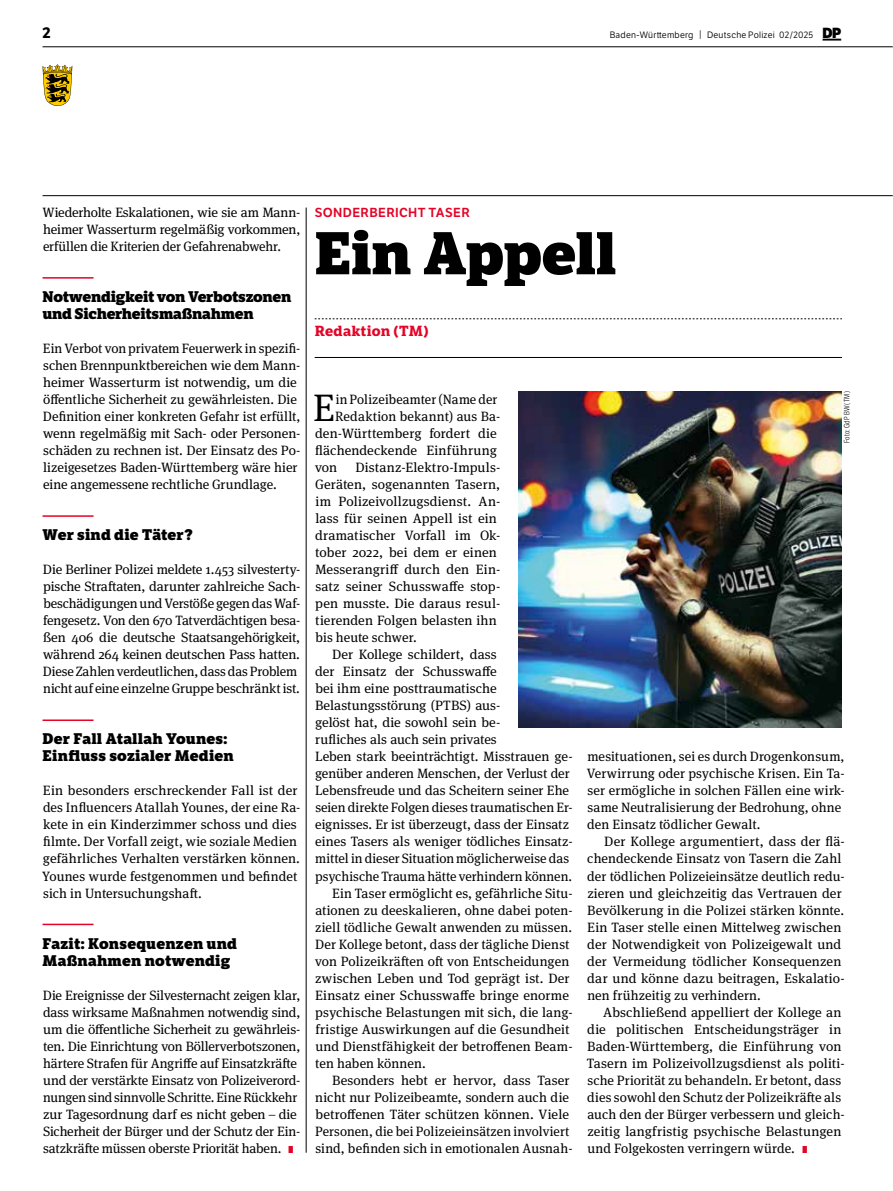
<style>
.page{position:relative;width:893px;height:1191px;background:#fff}
.page>*{position:absolute;margin:0;border:0;box-sizing:border-box;transform-origin:0 0}
.t1{font:800 58.5px "LFT Etica Sheriff";letter-spacing:-.01em;color:#000}
.t2{font:38.25px "Meta Serif Pro";color:#000}
.t3{font:800 15px/17px "LFT Etica Sheriff";letter-spacing:.005em;color:#000}
.t4{font:800 15px/17px "LFT Etica Sheriff";letter-spacing:-.02em;color:#000}
.t5{font:700 15px "LFT Etica";color:#000}
.t6{font:700 14.25px "LFT Etica Sheriff";letter-spacing:.015em;color:#e40428}
.t7{font:13.5px/17px "Meta Serif Pro";color:#000}
.t8{font:12.75px "LFT Etica SB";letter-spacing:.03em;color:#e40428}
.t9{font:9px "LFT Etica Bk";letter-spacing:.025em;color:#000}
.t10{font:300 7.5px "LFT Etica Condensed";letter-spacing:.02em;color:#000}
.s1{font-size:9.3px}
.s2{font-family:"LFT Etica XB";font-size:14.25px}
.s3{font-family:"LFT Etica XB";font-size:9.75px;color:#e40428}
</style>
<div class="page">
<hr style="left:43px;top:195px;width:850px;height:1px;background:#000">
<hr style="left:43px;top:47px;width:850px;height:1px;background:#000">
<svg style="left:822px;top:39px;width:19px;height:2px"></svg>
<svg style="left:43px;top:64px;width:29px;height:42px"></svg>
<hr style="left:43px;top:277px;width:51px;height:2px;background:#e40428">
<hr style="left:43px;top:515px;width:51px;height:2px;background:#e40428">
<hr style="left:43px;top:719px;width:51px;height:2px;background:#e40428">
<hr style="left:43px;top:923px;width:51px;height:2px;background:#e40428">
<svg style="left:315px;top:318px;width:527px;height:1px"></svg>
<hr style="left:315px;top:357px;width:527px;height:1px;background:#000">
<hr style="left:306px;top:207px;width:1px;height:945px;background:#000">
<img style="left:519px;top:392px;width:323px;height:335px">
<p class="t5" style="left:43px;top:23px;width:10px">2</p>
<p class="t9" style="left:610px;top:29px;width:233px">Baden-Württemberg <span class="s1">|</span> Deutsche Polizei 02/2025 <span class="s2">DP</span></p>
<p class="t7" style="left:43px;top:203px;width:259px;text-align:justify">Wiederholte Eskalationen, wie sie am Mann&shy;heimer Wasserturm regelmäßig vorkommen, erfüllen die Kriterien der Gefahrenabwehr.</p>
<p class="t4" style="left:43px;top:288px;width:250px">Notwendigkeit von Verbotszonen und Sicherheitsmaßnahmen</p>
<p class="t7" style="left:43px;top:339px;width:259px">Ein Verbot von privatem Feuerwerk in spezifi&shy;schen Brennpunktbereichen wie dem Mann&shy;heimer Wasserturm ist notwendig, um die öffentliche Sicherheit zu gewährleisten. Die Definition einer konkreten Gefahr ist erfüllt, wenn regelmäßig mit Sach- oder Personen&shy;schäden zu rechnen ist. Der Einsatz des Po&shy;lizeigesetzes Baden-Württemberg wäre hier eine angemessene rechtliche Grundlage.</p>
<p class="t3" style="left:43px;top:526px;width:152px">Wer sind die Täter?</p>
<p class="t7" style="left:43px;top:560px;width:259px">Die Berliner Polizei meldete 1.453 silvesterty&shy;pische Straftaten, darunter zahlreiche Sach&shy;beschädigungen und Verstöße gegen das Waf&shy;fengesetz. Von den 670 Tatverdächtigen besa&shy;ßen 406 die deutsche Staatsangehörigkeit, während 264 keinen deutschen Pass hatten.<br>Diese Zahlen verdeutlichen, dass das Problem nicht auf eine einzelne Gruppe beschränkt ist.</p>
<p class="t3" style="left:43px;top:730px;width:193px">Der Fall Atallah Younes:<br>Einfluss sozialer Medien</p>
<p class="t7" style="left:42px;top:781px;width:260px">Ein besonders erschreckender Fall ist der des Influencers Atallah Younes, der eine Ra&shy;kete in ein Kinderzimmer schoss und dies filmte. Der Vorfall zeigt, wie soziale Medien gefährliches Verhalten verstärken können.<br>Younes wurde festgenommen und befindet sich in Untersuchungshaft.</p>
<p class="t3" style="left:43px;top:934px;width:196px">Fazit: Konsequenzen und<br>Maßnahmen notwendig</p>
<p class="t7" style="left:43px;top:985px;width:259px">Die Ereignisse der Silvesternacht zeigen klar, dass wirksame Maßnahmen notwendig sind, um die öffentliche Sicherheit zu gewährleis&shy;ten. Die Einrichtung von Böllerverbotszonen, härtere Strafen für Angriffe auf Einsatzkräfte und der verstärkte Einsatz von Polizeiverord&shy;nungen sind sinnvolle Schritte. Eine Rückkehr zur Tagesordnung darf es nicht geben – die Sicherheit der Bürger und der Schutz der Ein&shy;satzkräfte müssen oberste Priorität haben. <span class="s3">I</span></p>
<p class="t8" style="left:315px;top:205px;width:157px">SONDERBERICHT TASER</p>
<h1 class="t1" style="left:315px;top:217px;width:303px">Ein Appell</h1>
<p class="t6" style="left:315px;top:322px;width:115px">Redaktion (TM)</p>
<h2 class="t2" style="left:313px;top:380px;width:23px">E</h2>
<p class="t7" style="left:336px;top:390px;width:163px">in Polizeibeamter (Name der</p>
<p class="t7" style="left:335px;top:407px;width:166px">Redaktion bekannt) aus Ba-</p>
<p class="t7" style="left:315px;top:424px;width:183px">den-Württemberg fordert die</p>
<p class="t7" style="left:315px;top:441px;width:183px">flächendeckende Einführung</p>
<p class="t7" style="left:315px;top:458px;width:24px">von</p>
<p class="t7" style="left:315px;top:458px;width:187px;text-indent:40px">Distanz-Elektro-Impuls-<br>Geräten, sogenannten Tasern, im Polizeivollzugsdienst. An&shy;lass für seinen Appell ist ein dramatischer Vorfall im Ok&shy;tober 2022, bei dem er einen<br>Messerangriff durch den Ein&shy;satz seiner Schusswaffe stop&shy;pen musste. Die daraus resul&shy;tierenden Folgen belasten ihn bis heute schwer.</p>
<p class="t7" style="left:332px;top:645px;width:166px">Der Kollege schildert, dass</p>
<p class="t7" style="left:315px;top:662px;width:183px">der Einsatz der Schusswaffe</p>
<p class="t7" style="left:315px;top:679px;width:183px">bei ihm eine posttraumatische</p>
<p class="t7" style="left:315px;top:696px;width:187px">Belastungsstörung (PTBS) aus-</p>
<p class="t7" style="left:315px;top:713px;width:187px">gelöst hat, die sowohl sein be-</p>
<p class="t7" style="left:315px;top:730px;width:183px">rufliches als auch sein privates</p>
<p class="t7" style="left:315px;top:747px;width:259px">Leben stark beeinträchtigt. Misstrauen ge-</p>
<p class="t7" style="left:315px;top:764px;width:256px">genüber anderen Menschen, der Verlust der</p>
<p class="t7" style="left:315px;top:781px;width:255px">Lebensfreude und das Scheitern seiner Ehe</p>
<p class="t7" style="left:315px;top:798px;width:259px">seien direkte Folgen dieses traumatischen Er-</p>
<p class="t7" style="left:315px;top:815px;width:255px">eignisses. Er ist überzeugt, dass der Einsatz</p>
<p class="t7" style="left:315px;top:832px;width:259px">eines Tasers als weniger tödliches Einsatz-</p>
<p class="t7" style="left:315px;top:849px;width:255px">mittel in dieser Situation möglicherweise das</p>
<p class="t7" style="left:315px;top:866px;width:258px">psychische Trauma hätte verhindern können.</p>
<p class="t7" style="left:332px;top:883px;width:242px">Ein Taser ermöglicht es, gefährliche Situ-</p>
<p class="t7" style="left:315px;top:900px;width:259px">ationen zu deeskalieren, ohne dabei poten-</p>
<p class="t7" style="left:315px;top:917px;width:258px">ziell tödliche Gewalt anwenden zu müssen.</p>
<p class="t7" style="left:315px;top:934px;width:256px">Der Kollege betont, dass der tägliche Dienst</p>
<p class="t7" style="left:315px;top:951px;width:256px">von Polizeikräften oft von Entscheidungen</p>
<p class="t7" style="left:315px;top:968px;width:256px">zwischen Leben und Tod geprägt ist. Der</p>
<p class="t7" style="left:315px;top:985px;width:255px">Einsatz einer Schusswaffe bringe enorme</p>
<p class="t7" style="left:315px;top:1002px;width:259px">psychische Belastungen mit sich, die lang-</p>
<p class="t7" style="left:315px;top:1019px;width:255px">fristige Auswirkungen auf die Gesundheit</p>
<p class="t7" style="left:315px;top:1036px;width:259px">und Dienstfähigkeit der betroffenen Beam-</p>
<p class="t7" style="left:315px;top:1053px;width:112px">ten haben können.</p>
<p class="t7" style="left:332px;top:1070px;width:239px">Besonders hebt er hervor, dass Taser</p>
<p class="t7" style="left:315px;top:1087px;width:255px">nicht nur Polizeibeamte, sondern auch die</p>
<p class="t7" style="left:315px;top:1104px;width:255px">betroffenen Täter schützen können. Viele</p>
<p class="t7" style="left:315px;top:1121px;width:256px">Personen, die bei Polizeieinsätzen involviert</p>
<p class="t7" style="left:315px;top:1138px;width:259px">sind, befinden sich in emotionalen Ausnah-</p>
<p class="t10" style="left:843px;top:443px;width:53px;rotate:-90deg">Foto: GdP BW (TM)</p>
<p class="t7" style="left:587px;top:747px;width:260px">mesituationen, sei es durch Drogenkonsum, Verwirrung oder psychische Krisen. Ein Ta&shy;ser ermögliche in solchen Fällen eine wirk&shy;same Neutralisierung der Bedrohung, ohne den Einsatz tödlicher Gewalt.</p>
<p class="t7" style="left:587px;top:832px;width:259px;text-indent:17px">Der Kollege argumentiert, dass der flä&shy;chendeckende Einsatz von Tasern die Zahl der tödlichen Polizeieinsätze deutlich redu&shy;zieren und gleichzeitig das Vertrauen der Bevölkerung in die Polizei stärken könnte.<br>Ein Taser stelle einen Mittelweg zwischen der Notwendigkeit von Polizeigewalt und der Vermeidung tödlicher Konsequenzen dar und könne dazu beitragen, Eskalatio&shy;nen frühzeitig zu verhindern.</p>
<p class="t7" style="left:587px;top:1002px;width:259px;text-indent:16px">Abschließend appelliert der Kollege an die politischen Entscheidungsträger in Baden-Württemberg, die Einführung von Tasern im Polizeivollzugsdienst als politi&shy;sche Priorität zu behandeln. Er betont, dass dies sowohl den Schutz der Polizeikräfte als auch den der Bürger verbessern und gleich&shy;zeitig langfristig psychische Belastungen und Folgekosten verringern würde. <span class="s3">I</span></p>
</div>
